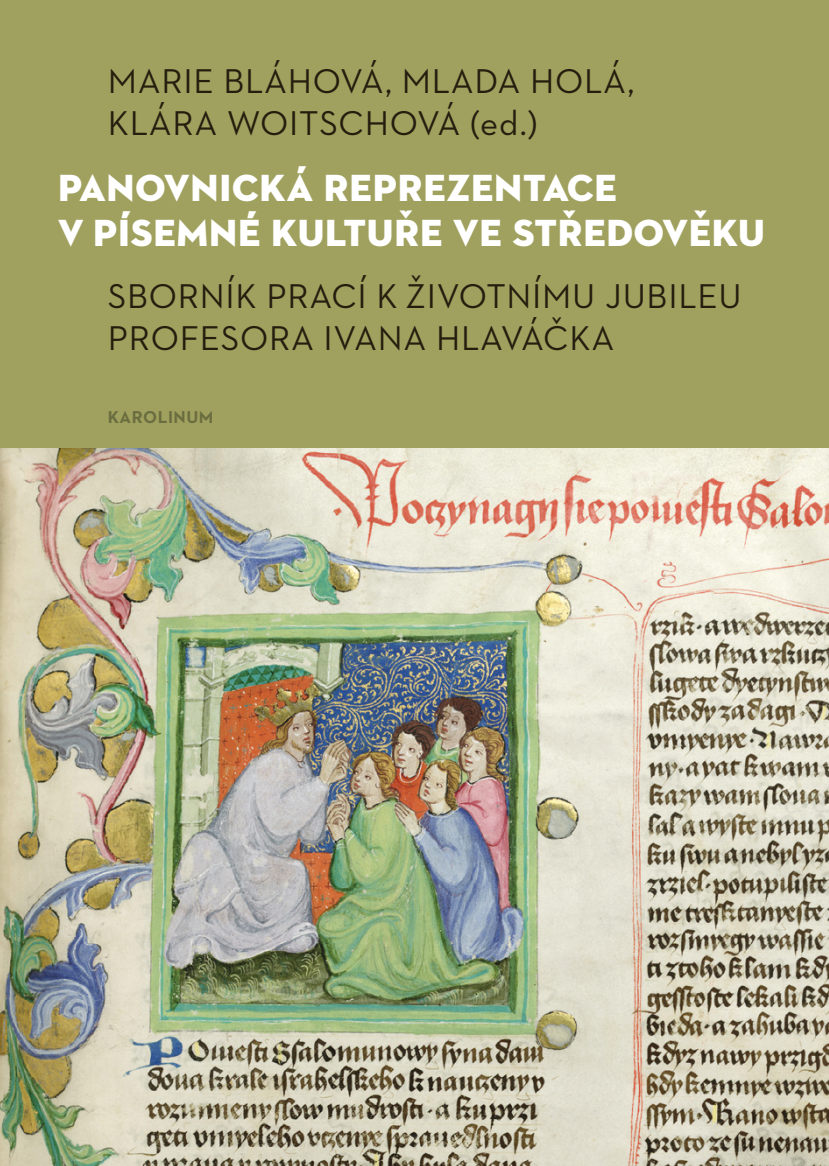
<style>
.page{position:relative;width:829px;height:1166px;background:#fff}
.page>*{position:absolute;margin:0;border:0;box-sizing:border-box;transform-origin:0 0}
.t1{font:38.5px/45.5px "Neutraface 2 Display Titling";letter-spacing:.02em;color:#fff}
.t2{font:35px/42px "Neutraface 2 Text";letter-spacing:.02em;color:#241e0f}
.t3{font:700 17.5px "Neutraface 2 Text";letter-spacing:.03em;color:#6a6d3f}
</style>
<div class="page">
<div style="left:0;top:0;width:828px;height:1166px;background:#a0a15e"></div>
<img style="left:0;top:448px;width:828px;height:718px">
<p class="t2" style="left:108px;top:60px;width:528px">MARIE BLÁHOVÁ, MLADA HOLÁ,<br>KLÁRA WOITSCHOVÁ (ED.)</p>
<p class="t1" style="left:58px;top:165px;width:708px">PANOVNICKÁ REPREZENTACE<br>V PÍSEMNÉ KULTUŘE VE STŘEDOVĚKU</p>
<p class="t2" style="left:108px;top:275px;width:635px">SBORNÍK PRACÍ K ŽIVOTNÍMU JUBILEU<br>PROFESORA IVANA HLAVÁČKA</p>
<p class="t3" style="left:108px;top:406px;width:107px">KAROLINUM</p>
</div>
